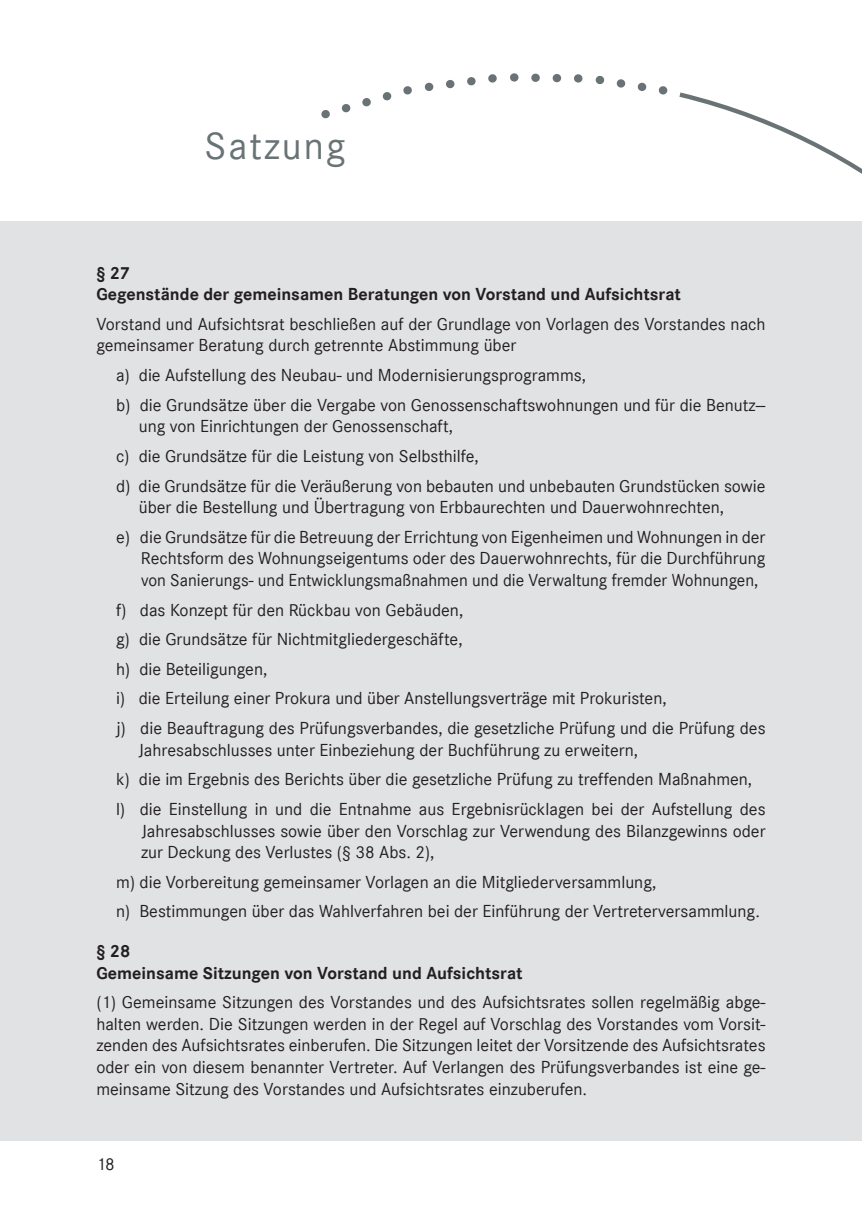
<style>
.page{position:relative;width:862px;height:1214px;background:#fff}
.page>*{position:absolute;margin:0;border:0;box-sizing:border-box;transform-origin:0 0}
.t1{font:40px "Corporate S";letter-spacing:.05em;color:#697375}
.t2{font:18px/29.6px "Corporate S";color:#231f20}
.t3{font:700 18px/21.6px "Corporate S";color:#231f20}
</style>
<div class="page">
<div style="left:0;top:221px;width:862px;height:919px;background:#e1e2e4"></div>
<svg style="left:321px;top:110px;width:9px;height:8px"></svg>
<svg style="left:342px;top:104px;width:8px;height:8px"></svg>
<svg style="left:362px;top:98px;width:9px;height:8px"></svg>
<svg style="left:383px;top:92px;width:8px;height:8px"></svg>
<svg style="left:403px;top:86px;width:9px;height:8px"></svg>
<svg style="left:425px;top:83px;width:8px;height:8px"></svg>
<svg style="left:446px;top:80px;width:8px;height:8px"></svg>
<svg style="left:467px;top:77px;width:8px;height:8px"></svg>
<svg style="left:488px;top:74px;width:9px;height:9px"></svg>
<svg style="left:510px;top:73px;width:8px;height:9px"></svg>
<svg style="left:531px;top:74px;width:9px;height:8px"></svg>
<svg style="left:552px;top:74px;width:9px;height:8px"></svg>
<svg style="left:574px;top:74px;width:8px;height:9px"></svg>
<svg style="left:596px;top:76px;width:8px;height:8px"></svg>
<svg style="left:617px;top:79px;width:8px;height:9px"></svg>
<svg style="left:638px;top:83px;width:8px;height:8px"></svg>
<svg style="left:659px;top:86px;width:8px;height:8px"></svg>
<svg style="left:679px;top:92px;width:183px;height:82px"></svg>
<h1 class="t1" style="left:205px;top:123px;width:142px">Satzung</h1>
<p class="t3" style="left:96px;top:262px;width:586px">§ 27<br>Gegenstände der gemeinsamen Beratungen von Vorstand und Aufsichtsrat</p>
<p class="t2" style="left:96px;top:313px;width:670px;line-height:21.6px">Vorstand und Aufsichtsrat beschließen auf der Grundlage von Vorlagen des Vorstandes nach gemeinsamer Beratung durch getrennte Abstimmung über</p>
<p class="t2" style="left:116px;top:360px;width:651px">a) die Aufstellung des Neubau- und Modernisierungsprogramms,<br>b) die Grundsätze über die Vergabe von Genossenschaftswohnungen und für die Benutz--</p>
<p class="t2" style="left:116px;top:411px;width:651px;text-indent:22px">ung von Einrichtungen der Genossenschaft,<br>c) die Grundsätze für die Leistung von Selbsthilfe,<br>d) die Grundsätze für die Veräußerung von bebauten und unbebauten Grundstücken sowie</p>
<p class="t2" style="left:116px;top:492px;width:651px;text-indent:22px">über die Bestellung und Übertragung von Erbbaurechten und Dauerwohnrechten,<br>e) die Grundsätze für die Betreuung der Errichtung von Eigenheimen und Wohnungen in der</p>
<p class="t2" style="left:141px;top:547px;width:626px;line-height:21.6px">Rechtsform des Wohnungseigentums oder des Dauerwohnrechts, für die Durchführung von Sanierungs- und Entwicklungsmaßnahmen und die Verwaltung fremder Wohnungen,</p>
<p class="t2" style="left:116px;top:595px;width:651px">f) das Konzept für den Rückbau von Gebäuden,<br>g) die Grundsätze für Nichtmitgliedergeschäfte,<br>h) die Beteiligungen,<br>i) die Erteilung einer Prokura und über Anstellungsverträge mit Prokuristen,<br>j) die Beauftragung des Prüfungsverbandes, die gesetzliche Prüfung und die Prüfung des</p>
<p class="t2" style="left:116px;top:735px;width:651px;text-indent:22px">Jahresabschlusses unter Einbeziehung der Buchführung zu erweitern,<br>k) die im Ergebnis des Berichts über die gesetzliche Prüfung zu treffenden Maßnahmen, l) die Einstellung in und die Entnahme aus Ergebnisrücklagen bei der Aufstellung des</p>
<p class="t2" style="left:141px;top:819px;width:626px;line-height:21.6px">Jahresabschlusses sowie über den Vorschlag zur Verwendung des Bilanzgewinns oder zur Deckung des Verlustes (§ 38 Abs. 2),</p>
<p class="t2" style="left:116px;top:867px;width:645px">m) die Vorbereitung gemeinsamer Vorlagen an die Mitgliederversammlung,<br>n) Bestimmungen über das Wahlverfahren bei der Einführung der Vertreterversammlung.</p>
<p class="t3" style="left:96px;top:940px;width:428px">§ 28<br>Gemeinsame Sitzungen von Vorstand und Aufsichtsrat</p>
<p class="t2" style="left:96px;top:991px;width:670px;line-height:21.6px;text-align:justify">(1) Gemeinsame Sitzungen des Vorstandes und des Aufsichtsrates sollen regelmäßig abge&shy;halten werden. Die Sitzungen werden in der Regel auf Vorschlag des Vorstandes vom Vorsit&shy;zenden des Aufsichtsrates einberufen. Die Sitzungen leitet der Vorsitzende des Aufsichtsrates oder ein von diesem benannter Vertreter. Auf Verlangen des Prüfungsverbandes ist eine ge&shy;meinsame Sitzung des Vorstandes und Aufsichtsrates einzuberufen.</p>
<p class="t2" style="left:96px;top:1148px;width:20px">18</p>
</div>
